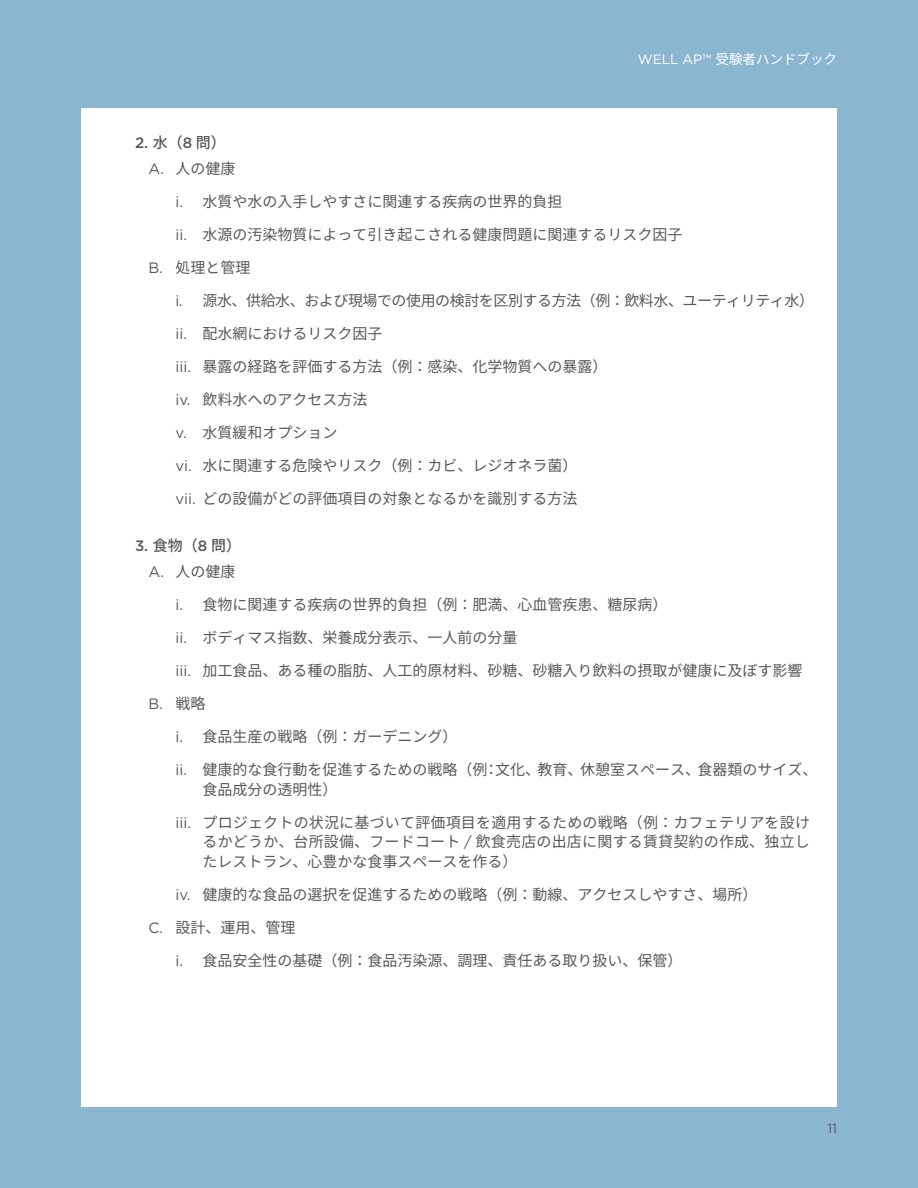
<style>
.page{position:relative;width:918px;height:1188px;background:#8bb6d0}
.page>*{position:absolute;margin:0;border:0;box-sizing:border-box;transform-origin:0 0}
.LEVEL_2{font:15px/19.5px "Noto Sans CJ Kjp";color:#57585a}
.LEVEL_2-2{font:15px "Noto Sans CJ Kjp";letter-spacing:-.03em;color:#57585a}
.LEVEL_1{font:15px "Noto Sans CJ Kjp";color:#57585a}
.Header__specs{font:500 15px "Noto Sans CJ Kjp";color:#57585a}
.LEVEL_1-2{font:15px "Gotham";color:#57585a}
.t1{font:13.5px "Noto Sans CJ Kjp";color:#fff}
.t2{font:13.5px "Gotham";color:#57585a}
.s1{font-family:"Gotham"}
.s2{font-family:"Noto Sans CJ Kjp"}
</style>
<div class="page">
<div style="left:81px;top:108px;width:756px;height:999px;background:#fff"></div>
<p class="t1" style="left:638px;top:51px;width:201px"><span class="s1">WELL AP™</span> 受験者ハンドブック</p>
<p class="Header__specs" style="left:135px;top:134px;width:92px"><span class="s1">2.</span> 水（<span class="s1">8</span> 問）</p>
<p class="LEVEL_1" style="left:148px;top:160px;width:88px"><span class="s1">A.</span> 人の健康</p>
<p class="LEVEL_2" style="left:176px;top:192px;width:388px"><span class="s1">i.</span> 水質や水の入手しやすさに関連する疾病の世界的負担</p>
<p class="LEVEL_2" style="left:176px;top:225px;width:508px"><span class="s1">ii.</span> 水源の汚染物質によって引き起こされる健康問題に関連するリスク因子</p>
<p class="LEVEL_1" style="left:148px;top:259px;width:103px"><span class="s1">B.</span> 処理と管理</p>
<p class="LEVEL_2-2" style="left:176px;top:292px;width:640px"><span class="s1">i.</span> 源水、供給水、および現場での使用の検討を区別する方法（例：飲料水、ユーティリティ水）</p>
<p class="LEVEL_2" style="left:176px;top:324px;width:208px"><span class="s1">ii.</span> 配水網におけるリスク因子</p>
<p class="LEVEL_2" style="left:176px;top:357px;width:433px"><span class="s1">iii.</span> 暴露の経路を評価する方法（例：感染、化学物質への暴露）</p>
<p class="LEVEL_2" style="left:176px;top:390px;width:193px"><span class="s1">iv.</span> 飲料水へのアクセス方法</p>
<p class="LEVEL_2" style="left:176px;top:423px;width:163px"><span class="s1">v.</span> 水質緩和オプション</p>
<p class="LEVEL_2" style="left:176px;top:456px;width:403px"><span class="s1">vi.</span> 水に関連する危険やリスク（例：カビ、レジオネラ菌）</p>
<p class="LEVEL_2" style="left:176px;top:489px;width:403px"><span class="s1">vii.</span> どの設備がどの評価項目の対象となるかを識別する方法</p>
<p class="Header__specs" style="left:135px;top:537px;width:108px"><span class="s1">3.</span> 食物（<span class="s1">8</span> 問）</p>
<p class="LEVEL_1" style="left:148px;top:563px;width:88px"><span class="s1">A.</span> 人の健康</p>
<p class="LEVEL_2" style="left:176px;top:595px;width:493px"><span class="s1">i.</span> 食物に関連する疾病の世界的負担（例：肥満、心血管疾患、糖尿病）</p>
<p class="LEVEL_2" style="left:176px;top:628px;width:343px"><span class="s1">ii.</span> ボディマス指数、栄養成分表示、一人前の分量</p>
<p class="LEVEL_2" style="left:176px;top:661px;width:628px"><span class="s1">iii.</span> 加工食品、ある種の脂肪、人工的原材料、砂糖、砂糖入り飲料の摂取が健康に及ぼす影響</p>
<p class="LEVEL_1-2" style="left:148px;top:694px;width:58px">B. <span class="s2">戦略</span></p>
<p class="LEVEL_2" style="left:176px;top:727px;width:283px"><span class="s1">i.</span> 食品生産の戦略（例：ガーデニング）</p>
<p class="LEVEL_2" style="left:202px;top:760px;width:616px;text-indent:-27px"><span class="s1">ii.</span> 健康的な食行動を促進するための戦略（例：文化、教育、休憩室スペース、食器類のサイズ、食品成分の透明性）</p>
<p class="LEVEL_2" style="left:202px;top:813px;width:609px;text-align:justify;text-indent:-27px"><span class="s1">iii.</span> プロジェクトの状況に基づいて評価項目を適用するための戦略（例：カフェテリアを設けるかどうか、台所設備、フードコート <span class="s1">/</span> 飲食売店の出店に関する賃貸契約の作成、独立したレストラン、心豊かな食事スペースを作る）</p>
<p class="LEVEL_2" style="left:176px;top:885px;width:583px"><span class="s1">iv.</span> 健康的な食品の選択を促進するための戦略（例：動線、アクセスしやすさ、場所）</p>
<p class="LEVEL_1" style="left:148px;top:919px;width:148px"><span class="s1">C.</span> 設計、運用、管理</p>
<p class="LEVEL_2" style="left:176px;top:951px;width:508px"><span class="s1">i.</span> 食品安全性の基礎（例：食品汚染源、調理、責任ある取り扱い、保管）</p>
<p class="t2" style="left:827px;top:1120px;width:11px">11</p>
</div>
